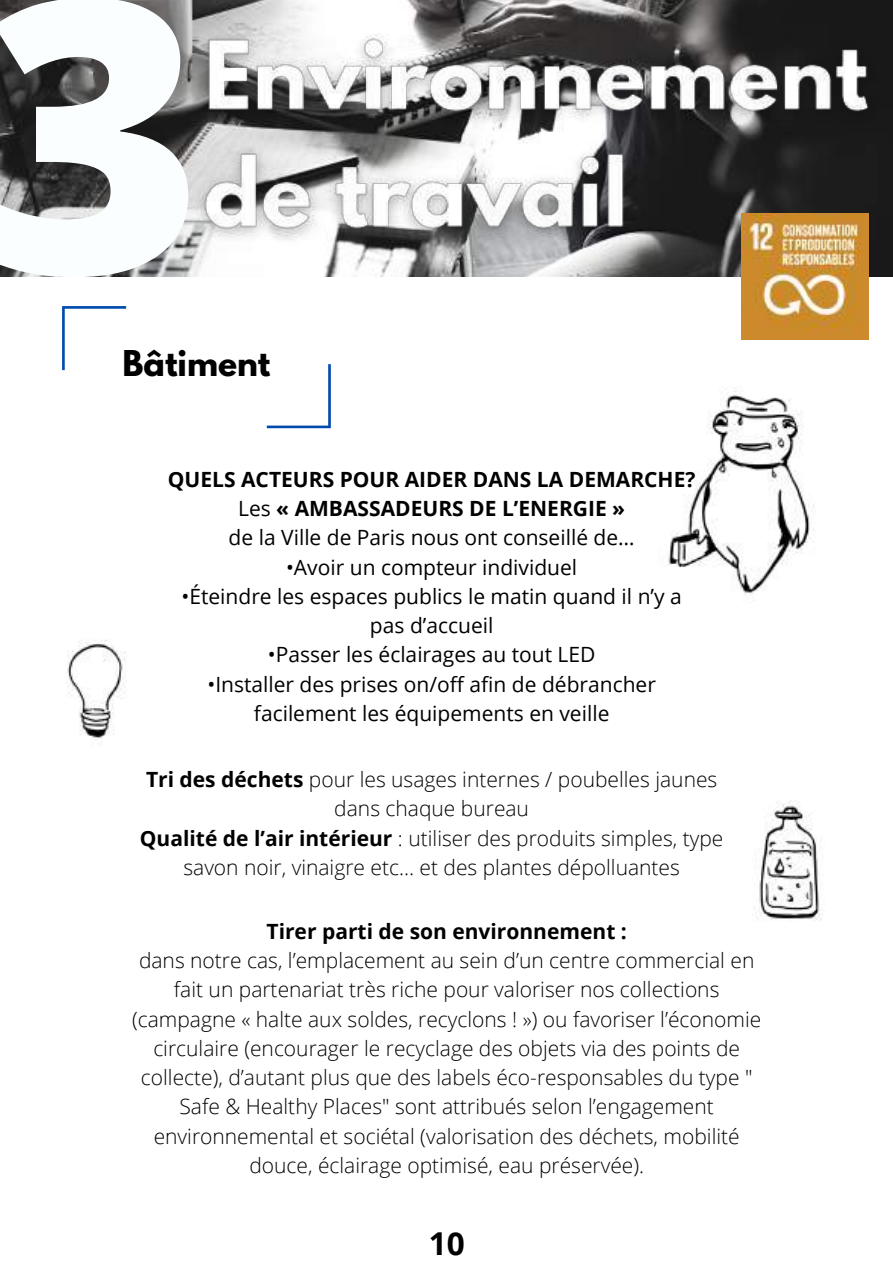
<style>
.page{position:relative;width:893px;height:1264px;background:#fff}
.page>*{position:absolute;margin:0;border:0;box-sizing:border-box;transform-origin:0 0}
.t1{font:800 380.4px "Open Sans";color:#fbfefe}
.t2{font:700 31.5px "League Spartan";color:#000}
.t3{font:700 31.5px "Open Sans";color:#000}
.t4{font:300 21px/29.2px "Open Sans";color:#000;text-align:center}
.t5{font:21px/29.2px "Open Sans";color:#000;text-align:center}
.t6{font:700 21px/29.2px "Open Sans";color:#000;text-align:center}
.s1{font-weight:400}
.s2{font-weight:700}
</style>
<div class="page">
<img style="left:0;top:0;width:892px;height:277px">
<img style="left:668px;top:388px;width:146px;height:213px">
<img style="left:184px;top:21px;width:708px;height:236px">
<svg style="left:62px;top:306px;width:64px;height:64px"></svg>
<svg style="left:267px;top:364px;width:64px;height:64px"></svg>
<img style="left:742px;top:214px;width:126px;height:126px">
<img style="left:67px;top:640px;width:59px;height:100px">
<img style="left:754px;top:800px;width:69px;height:121px">
<h1 class="t1" style="left:-19px;top:-133px;width:224px">3</h1>
<h2 class="t2" style="left:122px;top:347px;width:149px">Bâtiment</h2>
<p class="t6" style="left:168px;top:464px;width:529px">QUELS ACTEURS POUR AIDER DANS LA DEMARCHE?<br><span class="s1">Les</span> « AMBASSADEURS DE L’ENERGIE »<br><span class="s1">de la Ville de Paris nous ont conseillé de…</span></p>
<p class="t5" style="left:286px;top:552px;width:293px">•Avoir un compteur individuel</p>
<p class="t5" style="left:181px;top:581px;width:501px">•Éteindre les espaces publics le matin quand il n’y a pas d’accueil</p>
<p class="t5" style="left:268px;top:639px;width:329px">•Passer les éclairages au tout LED</p>
<p class="t5" style="left:207px;top:669px;width:450px">•Installer des prises on/off afin de débrancher facilement les équipements en veille</p>
<p class="t4" style="left:140px;top:764px;width:585px"><span class="s2">Tri des déchets</span> pour les usages internes / poubelles jaunes dans chaque bureau<br><span class="s2">Qualité de l’air intérieur</span> : utiliser des produits simples, type savon noir, vinaigre etc… et des plantes dépolluantes</p>
<p class="t6" style="left:266px;top:916px;width:362px">Tirer parti de son environnement :</p>
<p class="t4" style="left:132px;top:945px;width:630px">dans notre cas, l’emplacement au sein d’un centre commercial en fait un partenariat très riche pour valoriser nos collections (campagne « halte aux soldes, recyclons ! ») ou favoriser l’économie circulaire (encourager le recyclage des objets via des points de collecte), d’autant plus que des labels éco-responsables du type " Safe &amp; Healthy Places" sont attribués selon l’engagement environnemental et sociétal (valorisation des déchets, mobilité douce, éclairage optimisé, eau préservée).</p>
<h2 class="t3" style="left:428px;top:1221px;width:37px">10</h2>
</div>
